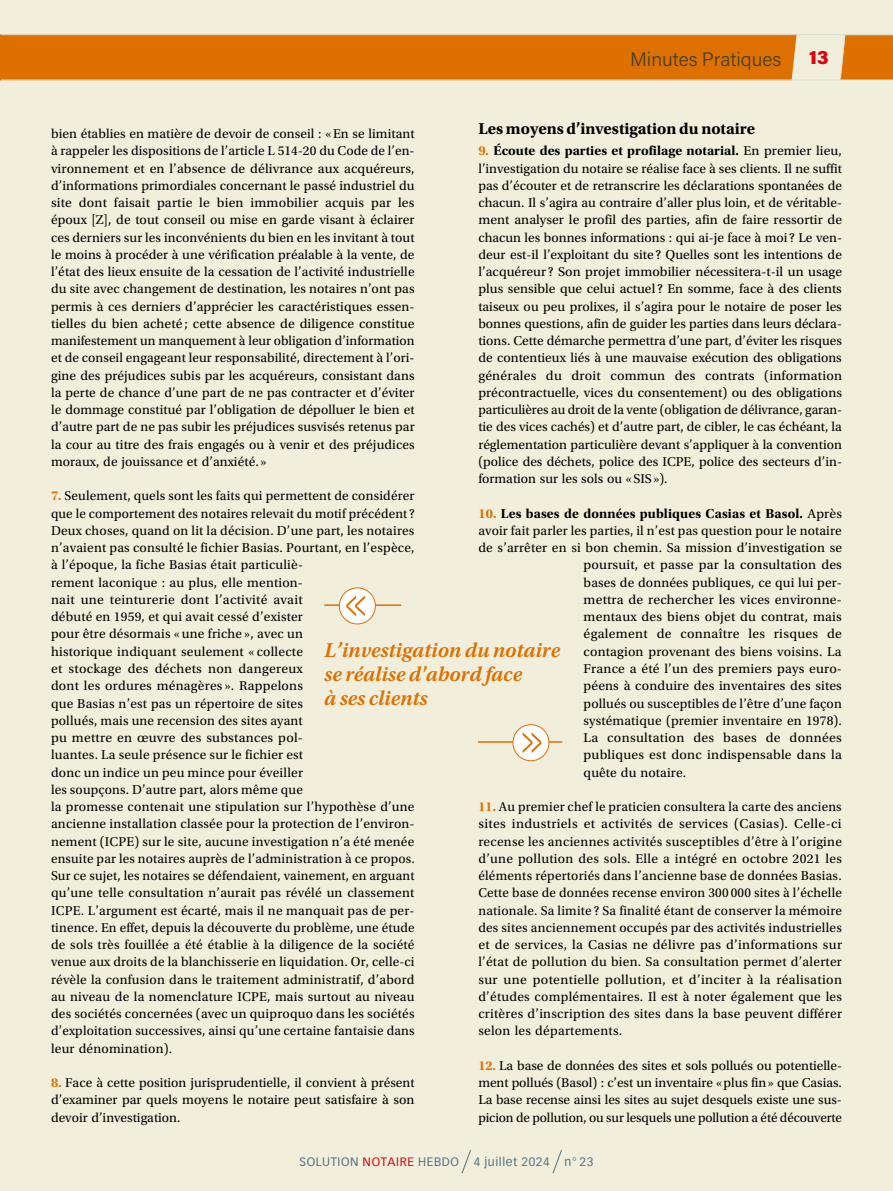
<style>
.page{position:relative;width:893px;height:1191px;background:#f1efdc}
.page>*{position:absolute;margin:0;border:0;box-sizing:border-box;transform-origin:0 0}
.t1{font:italic 600 21px/24px "Utopia Std";color:#de7000}
.t2{font:300 19.5px "Acumin Pro";color:#413e23}
.t3{font:900 19.5px "Acumin Pro";color:#dc030e}
.t4{font:700 16.5px "Utopia Std";color:#000}
.t5{font:13.5px/17.2px "Utopia Std";letter-spacing:.015em;color:#000;text-align:justify}
.t6{font:13.5px "Utopia Std Bold Subh";letter-spacing:.01em;color:#000}
.t7{font:12px "Vectora LT Std";letter-spacing:.05em;color:#556f83}
.s1{color:#de7000}
.s2{font-family:"Utopia Std"}
.s3{font-family:"Utopia Std Bold Subh";color:#de7000}
.s4{color:#dc030e}
</style>
<div class="page">
<svg style="left:840px;top:35px;width:53px;height:45px;background:#de7910"></svg>
<hr style="left:0;top:34px;width:893px;height:1px;background:#dddfcf">
<hr style="left:0;top:80px;width:893px;height:1px;background:#dddfcf">
<svg style="left:0;top:34px;width:797px;height:47px;background:#de760b"></svg>
<svg style="left:461px;top:1150px;width:10px;height:24px"></svg>
<svg style="left:552px;top:1150px;width:10px;height:24px"></svg>
<hr style="left:324px;top:604px;width:77px;height:2px;background:#de7000">
<div style="left:339px;top:588px;width:36px;height:36px;background:#fff;border-radius:50%"></div>
<div style="left:339px;top:587px;width:37px;height:37px;border:1px solid #de7000;border-radius:50%"></div>
<svg style="left:346px;top:595px;width:19px;height:21px"></svg>
<hr style="left:478px;top:741px;width:84px;height:1px;background:#de7000">
<div style="left:513px;top:724px;width:36px;height:36px;background:#fff;border-radius:50%"></div>
<div style="left:513px;top:724px;width:36px;height:37px;border:1px solid #de7000;border-radius:50%"></div>
<svg style="left:523px;top:732px;width:18px;height:21px"></svg>
<h2 class="t2" style="left:630px;top:46px;width:153px">Minutes Pratiques</h2>
<h2 class="t3" style="left:809px;top:43px;width:21px">13</h2>
<p class="t4" style="left:478px;top:119px;width:278px">Les moyens d’investigation du notaire</p>
<p class="t6" style="left:478px;top:143px;width:365px"><span class="s1">9.</span> Écoute des parties et profilage notarial. <span class="s2">En premier lieu,</span></p>
<p class="t5" style="left:478px;top:160px;width:365px">l’investigation du notaire se réalise face à ses clients. Il ne suffit pas d’écouter et de retranscrire les déclarations spontanées de chacun. Il s’agira au contraire d’aller plus loin, et de véritable&shy;ment analyser le profil des parties, afin de faire ressortir de chacun les bonnes informations : qui ai-je face à moi ? Le ven&shy;deur est-il l’exploitant du site ? Quelles sont les intentions de l’acquéreur ? Son projet immobilier nécessitera-t-il un usage plus sensible que celui actuel ? En somme, face à des clients taiseux ou peu prolixes, il s’agira pour le notaire de poser les bonnes questions, afin de guider les parties dans leurs déclara&shy;tions. Cette démarche permettra d’une part, d’éviter les risques de contentieux liés à une mauvaise exécution des obligations générales du droit commun des contrats (information précontractuelle, vices du consentement) ou des obligations particulières au droit de la vente (obligation de délivrance, garan&shy;tie des vices cachés) et d’autre part, de cibler, le cas échéant, la réglementation particulière devant s’appliquer à la convention (police des déchets, police des ICPE, police des secteurs d’in&shy;formation sur les sols ou «SIS»).</p>
<p class="t6" style="left:478px;top:505px;width:365px"><span class="s1">10.</span> Les bases de données publiques Casias et Basol. <span class="s2">Après</span></p>
<p class="t5" style="left:478px;top:522px;width:365px">avoir fait parler les parties, il n’est pas question pour le notaire</p>
<p class="t5" style="left:478px;top:539px;width:365px">de s’arrêter en si bon chemin. Sa mission d’investigation se</p>
<p class="t5" style="left:584px;top:556px;width:260px">poursuit, et passe par la consultation des</p>
<p class="t5" style="left:584px;top:574px;width:260px">bases de données publiques, ce qui lui per-</p>
<p class="t5" style="left:584px;top:591px;width:260px">mettra de rechercher les vices environne-</p>
<p class="t5" style="left:584px;top:608px;width:260px">mentaux des biens objet du contrat, mais</p>
<p class="t5" style="left:584px;top:625px;width:260px">également de connaître les risques de</p>
<p class="t5" style="left:584px;top:643px;width:260px">contagion provenant des biens voisins. La</p>
<p class="t5" style="left:584px;top:660px;width:260px">France a été l’un des premiers pays euro-</p>
<p class="t5" style="left:584px;top:677px;width:260px">péens à conduire des inventaires des sites</p>
<p class="t5" style="left:584px;top:694px;width:260px">pollués ou susceptibles de l’être d’une façon</p>
<p class="t5" style="left:584px;top:712px;width:260px">systématique (premier inventaire en 1978).</p>
<p class="t5" style="left:584px;top:729px;width:260px">La consultation des bases de données</p>
<p class="t5" style="left:584px;top:746px;width:260px">publiques est donc indispensable dans la</p>
<p class="t5" style="left:584px;top:763px;width:104px">quête du notaire.</p>
<p class="t5" style="left:478px;top:798px;width:365px"><span class="s3">11.</span> Au premier chef le praticien consultera la carte des anciens sites industriels et activités de services (Casias). Celle-ci recense les anciennes activités susceptibles d’être à l’origine d’une pollution des sols. Elle a intégré en octobre 2021 les éléments répertoriés dans l’ancienne base de données Basias.<br>Cette base de données recense environ 300 000 sites à l’échelle nationale. Sa limite ? Sa finalité étant de conserver la mémoire des sites anciennement occupés par des activités industrielles et de services, la Casias ne délivre pas d’informations sur l’état de pollution du bien. Sa consultation permet d’alerter sur une potentielle pollution, et d’inciter à la réalisation d’études complémentaires. Il est à noter également que les critères d’inscription des sites dans la base peuvent différer selon les départements.</p>
<p class="t5" style="left:478px;top:1057px;width:365px"><span class="s3">12.</span> La base de données des sites et sols pollués ou potentielle&shy;ment pollués (Basol) : c’est un inventaire «plus fin» que Casias.<br>La base recense ainsi les sites au sujet desquels existe une sus&shy;picion de pollution, ou sur lesquels une pollution a été découverte</p>
<p class="t5" style="left:51px;top:125px;width:365px">bien établies en matière de devoir de conseil : «En se limitant à rappeler les dispositions de l’article L 514-20 du Code de l’en&shy;vironnement et en l’absence de délivrance aux acquéreurs, d’informations primordiales concernant le passé industriel du site dont faisait partie le bien immobilier acquis par les époux [Z], de tout conseil ou mise en garde visant à éclairer ces derniers sur les inconvénients du bien en les invitant à tout le moins à procéder à une vérification préalable à la vente, de l’état des lieux ensuite de la cessation de l’activité industrielle du site avec changement de destination, les notaires n’ont pas permis à ces derniers d’apprécier les caractéristiques essen&shy;tielles du bien acheté ; cette absence de diligence constitue manifestement un manquement à leur obligation d’information et de conseil engageant leur responsabilité, directement à l’ori&shy;gine des préjudices subis par les acquéreurs, consistant dans la perte de chance d’une part de ne pas contracter et d’éviter le dommage constitué par l’obligation de dépolluer le bien et d’autre part de ne pas subir les préjudices susvisés retenus par la cour au titre des frais engagés ou à venir et des préjudices moraux, de jouissance et d’anxiété. »</p>
<p class="t5" style="left:51px;top:487px;width:365px;text-align:left"><span class="s3">7.</span> Seulement, quels sont les faits qui permettent de considérer que le comportement des notaires relevait du motif précédent ?<br>Deux choses, quand on lit la décision. D’une part, les notaires n’avaient pas consulté le fichier Basias. Pourtant, en l’espèce, à l’époque, la fiche Basias était particuliè-<br>rement laconique : au plus, elle mention-<br>nait une teinturerie dont l’activité avait<br>débuté en 1959, et qui avait cessé d’exister<br>pour être désormais « une friche », avec un<br>historique indiquant seulement « collecte<br>et stockage des déchets non dangereux<br>dont les ordures ménagères ». Rappelons<br>que Basias n’est pas un répertoire de sites<br>pollués, mais une recension des sites ayant<br>pu mettre en œuvre des substances pol-<br>luantes. La seule présence sur le fichier est<br>donc un indice un peu mince pour éveiller<br>les soupçons. D’autre part, alors même que<br>la promesse contenait une stipulation sur l’hypothèse d’une ancienne installation classée pour la protection de l’environ&shy;nement (ICPE) sur le site, aucune investigation n’a été menée ensuite par les notaires auprès de l’administration à ce propos.<br>Sur ce sujet, les notaires se défendaient, vainement, en arguant qu’une telle consultation n’aurait pas révélé un classement ICPE. L’argument est écarté, mais il ne manquait pas de per&shy;tinence. En effet, depuis la découverte du problème, une étude de sols très fouillée a été établie à la diligence de la société venue aux droits de la blanchisserie en liquidation. Or, celle-ci révèle la confusion dans le traitement administratif, d’abord au niveau de la nomenclature ICPE, mais surtout au niveau des sociétés concernées (avec un quiproquo dans les sociétés d’exploitation successives, ainsi qu’une certaine fantaisie dans leur dénomination).</p>
<p class="t5" style="left:51px;top:1074px;width:365px"><span class="s3">8.</span> Face à cette position jurisprudentielle, il convient à présent d’examiner par quels moyens le notaire peut satisfaire à son devoir d’investigation.</p>
<h1 class="t1" style="left:324px;top:638px;width:237px">L’investigation du notaire se réalise d'abord face<br>à ses clients</h1>
<p class="t7" style="left:299px;top:1154px;width:296px">SOLUTION <span class="s4">NOTAIRE</span> HEBDO 4 juillet 2024 n° 23</p>
</div>
